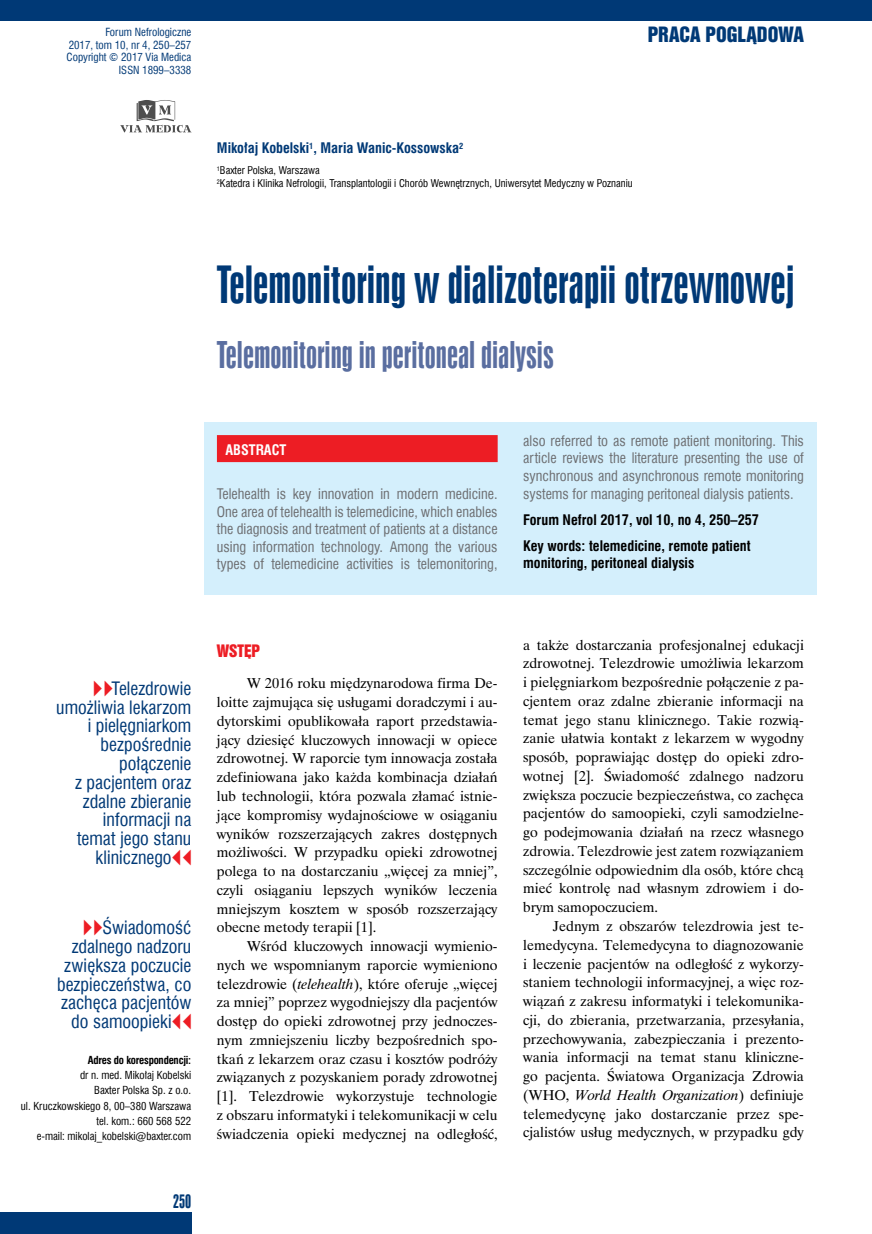
<style>
.page{position:relative;width:872px;height:1234px;background:#fff}
.page>*{position:absolute;margin:0;border:0;box-sizing:border-box;transform-origin:0 0}
._00_Tytuł_polski{font:48px "Swis 924 EU";color:#003976}
._01_Tytuł_angielski{font:34.5px "Swis 924 EU";color:#5a6ea0}
.t1{font:19.35px "Swis 921 EU";color:#003976}
.notka_lewa{font:18px/18.8px "Swis 721 Cn EU";color:#003976;text-align:right}
.t2{font:18px "Swis 924 EU";color:#003976}
._35_Śródtytuł_I{font:15.75px "Swis 921 EU";color:#ed1d24}
._30_Tekst{font:14.25px/18.8px "Time Ibis EE";color:#000;text-align:justify}
._15_Streszczenie_ang{font:14.25px/17.5px "Swis 721 Cn EU";color:#6d6e71;text-align:justify}
._15_Key_words{font:700 14.25px/17.5px "Swis 721 Cn EU";color:#000}
._05_Autorzy{font:700 14.25px "Swis 721 Cn EU";color:#003976}
._15_Streszczenie_ang-2{font:700 14.25px "Swis 721 Cn EU";color:#fff}
.t3{font:10.95px "Swis 721 Cn EU";color:#003976}
._20_Adres_koresponde{font:10.8px "Swis 721 Cn EU";color:#000}
._20_Adres_koresponde-2{font:700 10.8px "Swis 721 Cn EU";letter-spacing:-.02em;color:#000}
._10_Kliniki{font:10.5px/12.6px "Swis 721 Cn EU";color:#000}
.s1{font-family:"Newspaper Pi";color:#ed1d24}
.s2{font-style:italic}
</style>
<div class="page">
<div style="left:0;top:1212px;width:191px;height:21px;background:#003976"></div>
<div style="left:0;top:0;width:872px;height:21px;background:#003976"></div>
<svg style="left:120px;top:100px;width:71px;height:33px"></svg>
<div style="left:204px;top:422px;width:612px;height:172px;background:#d4effc"></div>
<div style="left:217px;top:435px;width:280px;height:27px;background:#ed1d24"></div>
<p class="t3" style="left:105px;top:25px;width:87px">Forum Nefrologiczne</p>
<p class="t3" style="left:69px;top:37px;width:124px">2017, tom 10, nr 4, 250–257</p>
<p class="t3" style="left:67px;top:50px;width:126px">Copyright © 2017 Via Medica</p>
<p class="t3" style="left:119px;top:62px;width:74px">ISSN 1899–3338</p>
<h3 class="t1" style="left:647px;top:22px;width:158px">PRACA POGLĄDOWA</h3>
<p class="_05_Autorzy" style="left:217px;top:139px;width:248px">Mikołaj Kobelski<sup>1</sup>, Maria Wanic-Kossowska<sup>2</sup></p>
<p class="_10_Kliniki" style="left:217px;top:164px;width:417px"><sup>1</sup>Baxter Polska, Warszawa<br><sup>2</sup>Katedra i Klinika Nefrologii, Transplantologii i Chorób Wewnętrznych, Uniwersytet Medyczny w Poznaniu</p>
<p class="_00_Tytuł_polski" style="left:217px;top:256px;width:579px">Telemonitoring w dializoterapii otrzewnowej</p>
<p class="_01_Tytuł_angielski" style="left:217px;top:334px;width:338px">Telemonitoring in peritoneal dialysis</p>
<p class="_15_Streszczenie_ang-2" style="left:225px;top:440px;width:62px">ABSTRACT</p>
<p class="_15_Streszczenie_ang" style="left:217px;top:485px;width:282px">Telehealth is key innovation in modern medicine.<br>One area of telehealth is telemedicine, which enables the diagnosis and treatment of patients at a distance using information technology. Among the various types of telemedicine activities is telemonitoring,</p>
<p class="_15_Streszczenie_ang" style="left:523px;top:431px;width:282px">also referred to as remote patient monitoring. This article reviews the literature presenting the use of synchronous and asynchronous remote monitoring systems for managing peritoneal dialysis patients.</p>
<p class="_15_Key_words" style="left:523px;top:511px;width:237px">Forum Nefrol 2017, vol 10, no 4, 250–257</p>
<p class="_15_Key_words" style="left:523px;top:537px;width:229px">Key words: telemedicine, remote patient monitoring, peritoneal dialysis</p>
<p class="notka_lewa" style="left:56px;top:678px;width:137px"><span class="s1">VV</span>Telezdrowie umożliwia lekarzom i pielęgniarkom bezpośrednie połączenie<br>z pacjentem oraz zdalne zbieranie informacji na<br>temat jego stanu klinicznego<span class="s1">CC</span></p>
<p class="notka_lewa" style="left:57px;top:918px;width:136px"><span class="s1">VV</span>Świadomość zdalnego nadzoru zwiększa poczucie bezpieczeństwa, co zachęca pacjentów do samoopieki<span class="s1">CC</span></p>
<p class="_20_Adres_koresponde-2" style="left:88px;top:1053px;width:105px">Adres do korespondencji:</p>
<p class="_20_Adres_koresponde" style="left:80px;top:1068px;width:113px">dr n. med. Mikołaj Kobelski</p>
<p class="_20_Adres_koresponde" style="left:94px;top:1083px;width:98px">Baxter Polska Sp. z o.o.</p>
<p class="_20_Adres_koresponde" style="left:21px;top:1098px;width:172px">ul. Kruczkowskiego 8, 00–380 Warszawa</p>
<p class="_20_Adres_koresponde" style="left:96px;top:1113px;width:96px">tel. kom.: 660 568 522</p>
<p class="_20_Adres_koresponde" style="left:37px;top:1128px;width:156px">e-mail: mikolaj_kobelski@baxter.com</p>
<p class="t2" style="left:173px;top:1190px;width:20px">250</p>
<p class="_35_Śródtytuł_I" style="left:217px;top:640px;width:45px">WSTĘP</p>
<p class="_30_Tekst" style="left:217px;top:673px;width:282px;text-indent:30px">W 2016 roku międzynarodowa firma De&shy;loitte zajmująca się usługami doradczymi i au&shy;dytorskimi opublikowała raport przedstawia&shy;jący dziesięć kluczowych innowacji w opiece zdrowotnej. W raporcie tym innowacja została zdefiniowana jako każda kombinacja działań lub technologii, która pozwala złamać istnie&shy;jące kompromisy wydajnościowe w osiąganiu wyników rozszerzających zakres dostępnych możliwości. W przypadku opieki zdrowotnej polega to na dostarczaniu „więcej za mniej”, czyli osiąganiu lepszych wyników leczenia mniejszym kosztem w sposób rozszerzający obecne metody terapii [1].</p>
<p class="_30_Tekst" style="left:217px;top:936px;width:282px;text-indent:30px">Wśród kluczowych innowacji wymienio&shy;nych we wspomnianym raporcie wymieniono telezdrowie (<span class="s2">telehealth</span>), które oferuje „więcej za mniej” poprzez wygodniejszy dla pacjentów dostęp do opieki zdrowotnej przy jednoczes&shy;nym zmniejszeniu liczby bezpośrednich spo&shy;tkań z lekarzem oraz czasu i kosztów podróży związanych z pozyskaniem porady zdrowotnej [1]. Telezdrowie wykorzystuje technologie z obszaru informatyki i telekomunikacji w celu świadczenia opieki medycznej na odległość,</p>
<p class="_30_Tekst" style="left:523px;top:635px;width:282px">a także dostarczania profesjonalnej edukacji zdrowotnej. Telezdrowie umożliwia lekarzom i pielęgniarkom bezpośrednie połączenie z pa&shy;cjentem oraz zdalne zbieranie informacji na temat jego stanu klinicznego. Takie rozwią&shy;zanie ułatwia kontakt z lekarzem w wygodny sposób, poprawiając dostęp do opieki zdro&shy;wotnej [2]. Świadomość zdalnego nadzoru zwiększa poczucie bezpieczeństwa, co zachęca pacjentów do samoopieki, czyli samodzielne&shy;go podejmowania działań na rzecz własnego zdrowia. Telezdrowie jest zatem rozwiązaniem szczególnie odpowiednim dla osób, które chcą mieć kontrolę nad własnym zdrowiem i do&shy;brym samopoczuciem.</p>
<p class="_30_Tekst" style="left:523px;top:916px;width:282px;text-indent:30px">Jednym z obszarów telezdrowia jest te&shy;lemedycyna. Telemedycyna to diagnozowanie i leczenie pacjentów na odległość z wykorzy&shy;staniem technologii informacyjnej, a więc roz&shy;wiązań z zakresu informatyki i telekomunika&shy;cji, do zbierania, przetwarzania, przesyłania, przechowywania, zabezpieczania i prezento&shy;wania informacji na temat stanu kliniczne&shy;go pacjenta. Światowa Organizacja Zdrowia (WHO, <span class="s2">World Health Organization</span>) definiuje telemedycynę jako dostarczanie przez spe&shy;cjalistów usług medycznych, w przypadku gdy</p>
</div>
